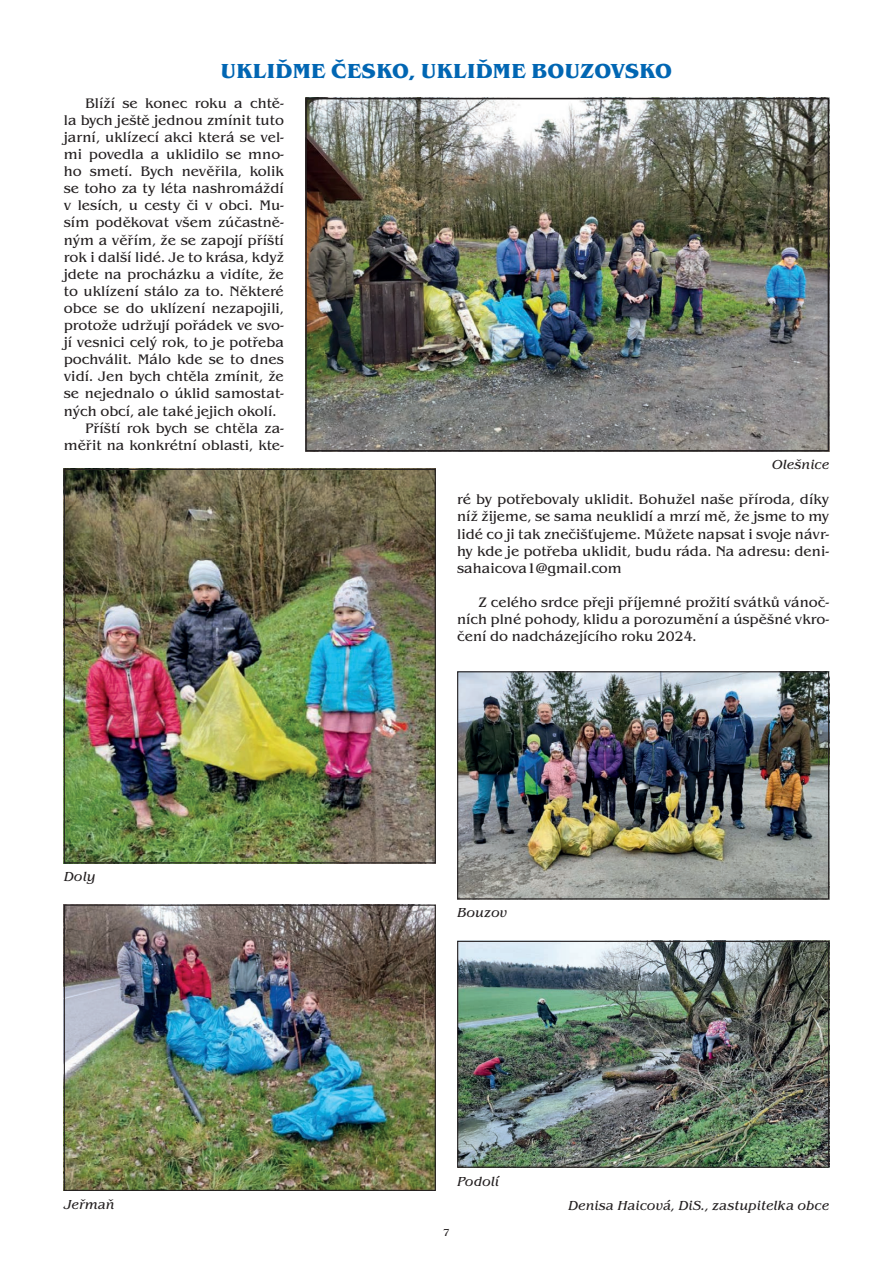
<style>
.page{position:relative;width:893px;height:1276px;background:#fff}
.page>*{position:absolute;margin:0;border:0;box-sizing:border-box;transform-origin:0 0}
.t1{font:700 21px "Benguiat Itc TOT";letter-spacing:.015em;color:#0166b3}
.t2{font:14.25px/17.1px "Benguiat Itc TOT";color:#231f20;text-align:justify}
.t3{font:italic 13.5px "Benguiat Itc TOT";color:#231f20}
.t4{font:10.5px "Benguiat Itc TOT";color:#231f20}
</style>
<div class="page">
<img style="left:66px;top:471px;width:368px;height:390px">
<div style="left:64px;top:469px;width:372px;height:394px;border:1px solid #231f20"></div>
<img style="left:66px;top:906px;width:368px;height:283px">
<div style="left:64px;top:904px;width:372px;height:287px;border:1px solid #231f20"></div>
<img style="left:308px;top:101px;width:518px;height:347px">
<div style="left:305px;top:98px;width:524px;height:353px;border:2px solid #231f20"></div>
<img style="left:459px;top:673px;width:368px;height:224px">
<div style="left:457px;top:671px;width:372px;height:228px;border:1px solid #231f20"></div>
<img style="left:459px;top:942px;width:368px;height:223px">
<div style="left:457px;top:940px;width:372px;height:227px;border:1px solid #231f20"></div>
<h1 class="t1" style="left:221px;top:59px;width:453px">UKLIĎME ČESKO, UKLIĎME BOUZOVSKO</h1>
<p class="t2" style="left:85px;top:94px;width:200px">Blíží se konec roku a chtě-</p>
<p class="t2" style="left:64px;top:112px;width:222px">la bych ještě jednou zmínit tuto</p>
<p class="t2" style="left:64px;top:129px;width:222px">jarní, uklízecí akci která se vel-</p>
<p class="t2" style="left:64px;top:146px;width:222px">mi povedla a uklidilo se mno-</p>
<p class="t2" style="left:64px;top:163px;width:222px">ho smetí. Bych nevěřila, kolik</p>
<p class="t2" style="left:64px;top:180px;width:222px">se toho za ty léta nashromáždí</p>
<p class="t2" style="left:64px;top:197px;width:222px">v lesích, u cesty či v obci. Mu-</p>
<p class="t2" style="left:64px;top:214px;width:222px">sím poděkovat všem zúčastně-</p>
<p class="t2" style="left:64px;top:231px;width:222px">ným a věřím, že se zapojí příští</p>
<p class="t2" style="left:64px;top:248px;width:222px">rok i další lidé. Je to krása, když</p>
<p class="t2" style="left:64px;top:265px;width:222px">jdete na procházku a vidíte, že</p>
<p class="t2" style="left:64px;top:283px;width:222px">to uklízení stálo za to. Některé</p>
<p class="t2" style="left:64px;top:300px;width:222px">obce se do uklízení nezapojili,</p>
<p class="t2" style="left:64px;top:317px;width:222px">protože udržují pořádek ve svo-</p>
<p class="t2" style="left:64px;top:334px;width:222px">jí vesnici celý rok, to je potřeba</p>
<p class="t2" style="left:64px;top:351px;width:222px">pochválit. Málo kde se to dnes</p>
<p class="t2" style="left:64px;top:368px;width:222px">vidí. Jen bych chtěla zmínit, že</p>
<p class="t2" style="left:64px;top:385px;width:222px">se nejednalo o úklid samostat-</p>
<p class="t2" style="left:64px;top:402px;width:214px">ných obcí, ale také jejich okolí.</p>
<p class="t2" style="left:85px;top:419px;width:200px">Příští rok bych se chtěla za-</p>
<p class="t2" style="left:64px;top:436px;width:222px">měřit na konkrétní oblasti, kte-</p>
<p class="t3" style="left:64px;top:869px;width:33px">Doly</p>
<p class="t3" style="left:772px;top:457px;width:59px">Olešnice</p>
<p class="t2" style="left:457px;top:491px;width:374px">ré by potřebovaly uklidit. Bohužel naše příroda, díky níž žijeme, se sama neuklidí a mrzí mě, že jsme to my lidé co ji tak znečišťujeme. Můžete napsat i svoje návr&shy;hy kde je potřeba uklidit, budu ráda. Na adresu: deni&shy;sahaicova1@gmail.com</p>
<p class="t2" style="left:457px;top:594px;width:374px;text-indent:21px">Z celého srdce přeji příjemné prožití svátků vánoč&shy;ních plné pohody, klidu a porozumění a úspěšné vkro&shy;čení do nadcházejícího roku 2024.</p>
<p class="t3" style="left:457px;top:905px;width:52px">Bouzov</p>
<p class="t3" style="left:457px;top:1173px;width:44px">Podolí</p>
<p class="t3" style="left:64px;top:1196px;width:52px">Jeřmaň</p>
<p class="t3" style="left:568px;top:1197px;width:263px">Denisa Haicová, DiS., zastupitelka obce</p>
<p class="t4" style="left:443px;top:1227px;width:8px">7</p>
</div>
